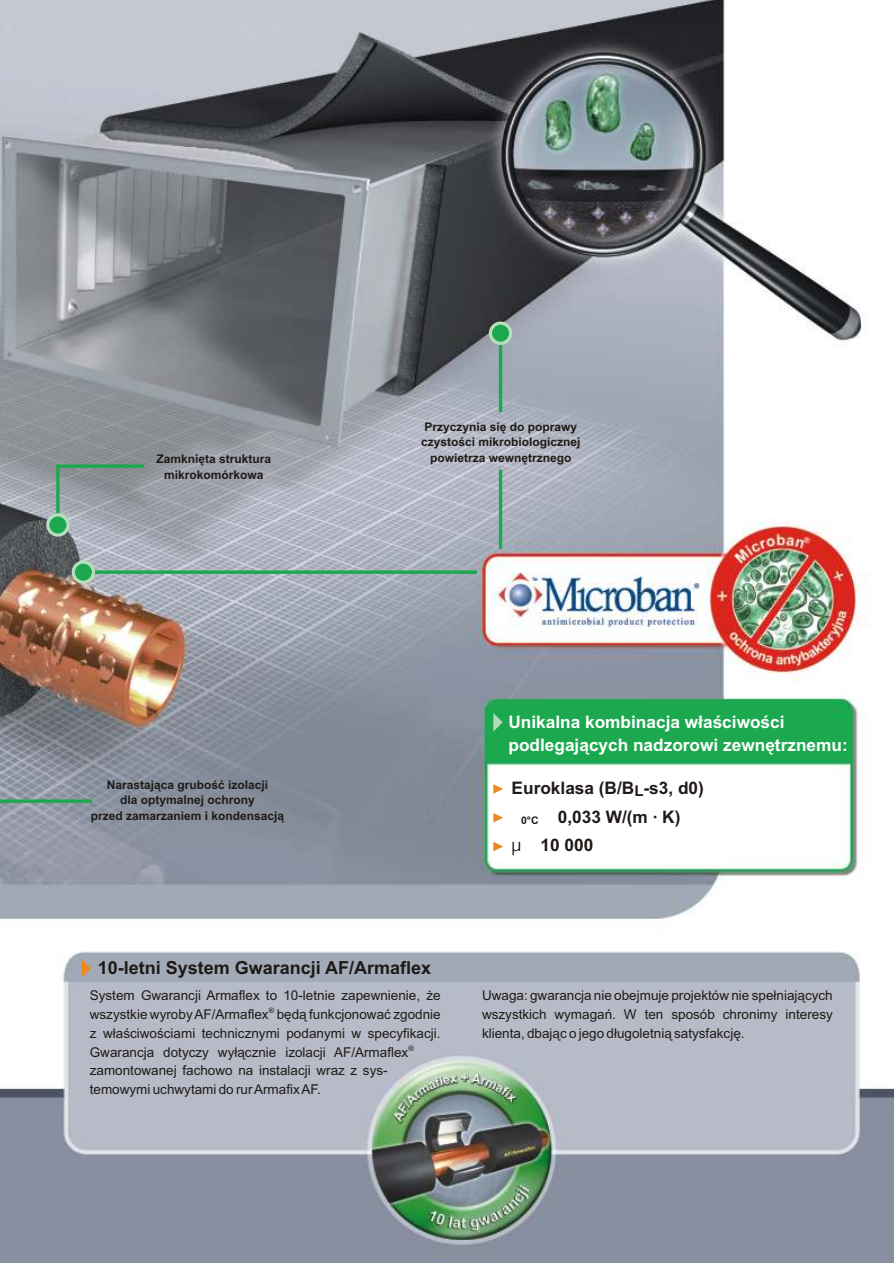
<style>
.page{position:relative;width:894px;height:1263px;background:#fff}
.page>*{position:absolute;margin:0;border:0;box-sizing:border-box;transform-origin:0 0}
.t1{font:700 18px "Arial";color:#1f1a17}
.t2{font:700 17.25px/22.2px "Arial";color:#fff}
.t3{font:700 17.25px "Arial";color:#1f1a17}
.t4{font:13.5px/18.9px "Arial";color:#1f1a17}
.t5{font:700 12px/15.5px "Arial";color:#1f1a17}
.t6{font:7.5px "Arial";color:#1f1a17}
.s1{font-size:10.5px}
</style>
<div class="page">
<img style="left:0;top:0;width:894px;height:1263px">
<svg style="left:0;top:799px;width:92px;height:4px"></svg>
<hr style="left:499px;top:341px;width:3px;height:71px;background:#1ca84f">
<svg style="left:489px;top:322px;width:23px;height:23px"></svg>
<div style="left:492px;top:325px;width:17px;height:17px;background:#1ca84f;border-radius:50%"></div>
<hr style="left:499px;top:470px;width:3px;height:79px;background:#1ca84f">
<svg style="left:95px;top:570px;width:382px;height:4px"></svg>
<svg style="left:72px;top:560px;width:23px;height:24px"></svg>
<div style="left:75px;top:564px;width:17px;height:17px;background:#1ca84f;border-radius:50%"></div>
<svg style="left:55px;top:463px;width:93px;height:57px"></svg>
<svg style="left:46px;top:513px;width:24px;height:24px"></svg>
<div style="left:49px;top:516px;width:17px;height:17px;background:#1ca84f;border-radius:50%"></div>
<svg style="left:493px;top:713px;width:10px;height:19px"></svg>
<svg style="left:493px;top:784px;width:10px;height:10px"></svg>
<svg style="left:493px;top:813px;width:10px;height:9px"></svg>
<svg style="left:493px;top:842px;width:10px;height:9px"></svg>
<svg style="left:82px;top:959px;width:9px;height:19px"></svg>
<svg style="left:513px;top:842px;width:8px;height:14px"></svg>
<p class="t5" style="left:421px;top:420px;width:161px">Przyczynia siê do poprawy czystoœci mikrobiologicznej</p>
<p class="t5" style="left:157px;top:452px;width:116px">Zamkniêta struktura</p>
<p class="t5" style="left:430px;top:451px;width:143px">powietrza wewnêtrznego</p>
<p class="t5" style="left:164px;top:468px;width:101px">mikrokomórkowa</p>
<p class="t5" style="left:91px;top:778px;width:195px;text-align:center">Narastaj¹ca gruboœæ izolacji<br>dla optymalnej ochrony<br>przed zamarzaniem i kondensacj¹</p>
<p class="t2" style="left:508px;top:713px;width:341px">Unikalna kombinacja w³aœciwoœci podlegaj¹cych nadzorowi zewnêtrznemu:</p>
<p class="t3" style="left:512px;top:782px;width:194px">Euroklasa (B/B<sub>L</sub>-s3, d0)</p>
<p class="t3" style="left:521px;top:810px;width:161px"><span class="s1">0°C</span> 0,033 W/(m · K)</p>
<p class="t3" style="left:541px;top:839px;width:54px">10 000</p>
<h1 class="t1" style="left:98px;top:961px;width:335px">10-letni System Gwarancji AF/Armaflex</h1>
<p class="t4" style="left:90px;top:987px;width:352px">System Gwarancji Armaflex to 10-letnie zapewnienie, ¿e</p>
<p class="t4" style="left:482px;top:987px;width:352px">Uwaga: gwarancja nie obejmuje projektów nie spe³niaj¹cych</p>
<p class="t6" style="left:269px;top:1007px;width:7px">®</p>
<p class="t4" style="left:90px;top:1006px;width:352px">wszystkie wyroby AF/Armaflex bêd¹ funkcjonowaæ zgodnie</p>
<p class="t4" style="left:482px;top:1006px;width:352px">wszystkich wymagañ. W ten sposób chronimy interesy</p>
<p class="t4" style="left:90px;top:1025px;width:352px">z w³aœciwoœciami technicznymi podanymi w specyfikacji.</p>
<p class="t4" style="left:482px;top:1025px;width:264px">klienta, dbaj¹c o jego d³ugoletni¹ satysfakcjê.</p>
<p class="t6" style="left:408px;top:1045px;width:7px">®</p>
<p class="t4" style="left:90px;top:1044px;width:320px">Gwarancja dotyczy wy³¹cznie izolacji AF/Armaflex zamontowanej fachowo na instalacji wraz z sys&shy;temowymi uchwytami do rur Armafix AF.</p>
</div>
